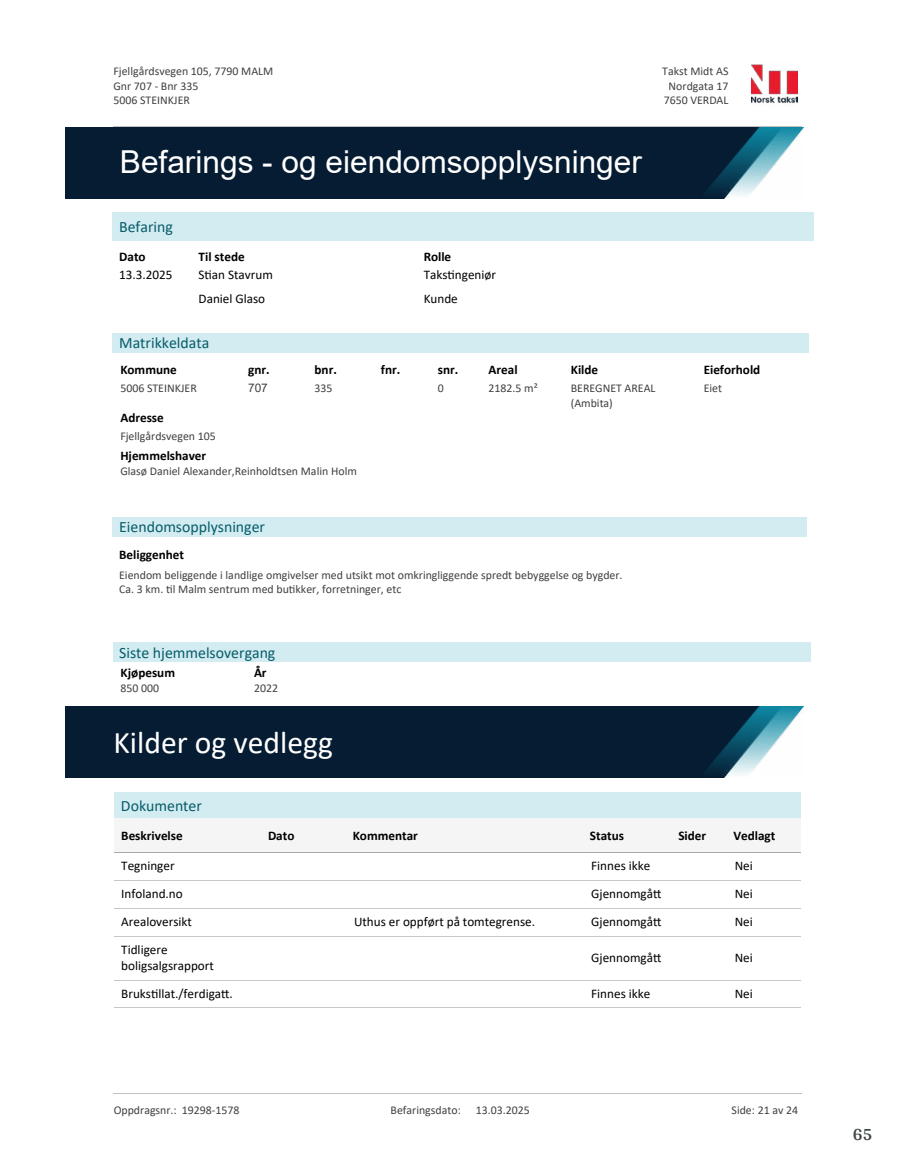
<style>
.page{position:relative;width:915px;height:1172px;background:#fff}
.page>*{position:absolute;margin:0;border:0;box-sizing:border-box;transform-origin:0 0}
.t1{font:31.65px "Arial";color:#fff}
.t2{font:31.65px "Calibri";color:#fff}
.t3{font:700 18px "Arya";color:#414749}
.t4{font:15.75px "Calibri";color:#065c69}
.t5{font:13.2px/16px "Calibri";color:#000}
.t6{font:700 13.2px "Calibri";color:#000}
.t7{font:11.85px/14.4px "Calibri";color:#404040}
.t8{font:11.85px "Arial";color:#404040}
</style>
<div class="page">
<div style="left:113px;top:212px;width:700px;height:28px;background:#d3ecf1"></div>
<div style="left:113px;top:333px;width:696px;height:19px;background:#d3ecf1"></div>
<div style="left:113px;top:517px;width:694px;height:20px;background:#d3ecf1"></div>
<div style="left:113px;top:642px;width:697px;height:20px;background:#d3ecf1"></div>
<img style="left:65px;top:128px;width:738px;height:71px">
<img style="left:65px;top:706px;width:738px;height:72px">
<div style="left:114px;top:792px;width:686px;height:26px;background:#d3ecf1"></div>
<div style="left:115px;top:818px;width:148px;height:34px;background:#f5f5f5"></div>
<hr style="left:115px;top:852px;width:148px;height:1px;background:#a9a9a9">
<div style="left:263px;top:818px;width:84px;height:34px;background:#f5f5f5"></div>
<hr style="left:263px;top:852px;width:84px;height:1px;background:#a9a9a9">
<div style="left:347px;top:818px;width:237px;height:34px;background:#f5f5f5"></div>
<hr style="left:347px;top:852px;width:237px;height:1px;background:#a9a9a9">
<div style="left:584px;top:818px;width:88px;height:34px;background:#f5f5f5"></div>
<hr style="left:584px;top:852px;width:88px;height:1px;background:#a9a9a9">
<div style="left:672px;top:818px;width:55px;height:34px;background:#f5f5f5"></div>
<hr style="left:672px;top:852px;width:55px;height:1px;background:#a9a9a9">
<div style="left:727px;top:818px;width:73px;height:34px;background:#f5f5f5"></div>
<hr style="left:727px;top:852px;width:73px;height:1px;background:#a9a9a9">
<hr style="left:115px;top:880px;width:148px;height:1px;background:#c7c7c7">
<hr style="left:263px;top:880px;width:84px;height:1px;background:#c7c7c7">
<hr style="left:347px;top:880px;width:237px;height:1px;background:#c7c7c7">
<hr style="left:584px;top:880px;width:88px;height:1px;background:#c7c7c7">
<hr style="left:672px;top:880px;width:55px;height:1px;background:#c7c7c7">
<hr style="left:727px;top:880px;width:73px;height:1px;background:#c7c7c7">
<hr style="left:115px;top:908px;width:148px;height:1px;background:#c7c7c7">
<hr style="left:263px;top:908px;width:84px;height:1px;background:#c7c7c7">
<hr style="left:347px;top:908px;width:237px;height:1px;background:#c7c7c7">
<hr style="left:584px;top:908px;width:88px;height:1px;background:#c7c7c7">
<hr style="left:672px;top:908px;width:55px;height:1px;background:#c7c7c7">
<hr style="left:727px;top:908px;width:73px;height:1px;background:#c7c7c7">
<hr style="left:115px;top:936px;width:148px;height:1px;background:#c7c7c7">
<hr style="left:263px;top:936px;width:84px;height:1px;background:#c7c7c7">
<hr style="left:347px;top:936px;width:237px;height:1px;background:#c7c7c7">
<hr style="left:584px;top:936px;width:88px;height:1px;background:#c7c7c7">
<hr style="left:672px;top:936px;width:55px;height:1px;background:#c7c7c7">
<hr style="left:727px;top:936px;width:73px;height:1px;background:#c7c7c7">
<hr style="left:115px;top:980px;width:148px;height:1px;background:#c7c7c7">
<hr style="left:263px;top:980px;width:84px;height:1px;background:#c7c7c7">
<hr style="left:347px;top:980px;width:237px;height:1px;background:#c7c7c7">
<hr style="left:584px;top:980px;width:88px;height:1px;background:#c7c7c7">
<hr style="left:672px;top:980px;width:55px;height:1px;background:#c7c7c7">
<hr style="left:727px;top:980px;width:73px;height:1px;background:#c7c7c7">
<hr style="left:115px;top:1008px;width:148px;height:1px;background:#c7c7c7">
<hr style="left:263px;top:1008px;width:84px;height:1px;background:#c7c7c7">
<hr style="left:347px;top:1008px;width:237px;height:1px;background:#c7c7c7">
<hr style="left:584px;top:1008px;width:88px;height:1px;background:#c7c7c7">
<hr style="left:672px;top:1008px;width:55px;height:1px;background:#c7c7c7">
<hr style="left:727px;top:1008px;width:73px;height:1px;background:#c7c7c7">
<img style="left:751px;top:64px;width:46px;height:40px">
<hr style="left:113px;top:127px;width:688px;height:1px;background:#c0c0c0">
<hr style="left:113px;top:1093px;width:688px;height:1px;background:#c0c0c0">
<p class="t7" style="left:113px;top:64px;width:161px">Fjellgårdsvegen 105, 7790 MALM<br>Gnr 707 - Bnr 335<br>5006 STEINKJER</p>
<p class="t7" style="left:662px;top:64px;width:68px">Takst Midt AS</p>
<p class="t7" style="left:668px;top:78px;width:61px">Nordgata 17</p>
<p class="t7" style="left:663px;top:93px;width:66px">7650 VERDAL</p>
<h1 class="t1" style="left:120px;top:141px;width:523px">Befarings - og eiendomsopplysninger</h1>
<h3 class="t4" style="left:119px;top:215px;width:55px">Befaring</h3>
<p class="t6" style="left:119px;top:247px;width:28px">Dato</p>
<p class="t6" style="left:198px;top:247px;width:48px">Til stede</p>
<p class="t6" style="left:423px;top:247px;width:29px">Rolle</p>
<p class="t5" style="left:119px;top:266px;width:55px">13.3.2025</p>
<p class="t5" style="left:198px;top:266px;width:76px">S琀椀an Stavrum</p>
<p class="t5" style="left:423px;top:266px;width:74px">Taks琀椀ngeniør</p>
<p class="t5" style="left:198px;top:290px;width:68px">Daniel Glaso</p>
<p class="t5" style="left:423px;top:290px;width:36px">Kunde</p>
<h3 class="t4" style="left:119px;top:332px;width:91px">Matrikkeldata</h3>
<p class="t6" style="left:120px;top:361px;width:58px">Kommune</p>
<p class="t7" style="left:120px;top:381px;width:78px">5006 STEINKJER</p>
<p class="t6" style="left:381px;top:361px;width:21px">fnr.</p>
<p class="t6" style="left:438px;top:361px;width:22px">snr.</p>
<p class="t7" style="left:438px;top:381px;width:8px">0</p>
<p class="t6" style="left:314px;top:361px;width:24px">bnr.</p>
<p class="t7" style="left:314px;top:381px;width:20px">335</p>
<p class="t6" style="left:488px;top:361px;width:30px">Areal</p>
<p class="t7" style="left:488px;top:381px;width:51px">2182.5 m²</p>
<p class="t6" style="left:248px;top:361px;width:23px">gnr.</p>
<p class="t8" style="left:248px;top:379px;width:21px">707</p>
<p class="t6" style="left:120px;top:409px;width:45px">Adresse</p>
<p class="t7" style="left:120px;top:429px;width:97px">Fjellgårdsvegen 105</p>
<p class="t6" style="left:120px;top:446px;width:87px">Hjemmelshaver</p>
<p class="t7" style="left:120px;top:464px;width:238px">Glasø Daniel Alexander,Reinholdtsen Malin Holm</p>
<h3 class="t4" style="left:119px;top:516px;width:147px">Eiendomsopplysninger</h3>
<p class="t6" style="left:119px;top:545px;width:66px">Beliggenhet</p>
<p class="t6" style="left:570px;top:361px;width:29px">Kilde</p>
<p class="t7" style="left:570px;top:381px;width:86px">BEREGNET AREAL (Ambita)</p>
<p class="t7" style="left:119px;top:567px;width:504px">Eiendom beliggende i landlige omgivelser med utsikt mot omkringliggende spredt bebyggelse og bygder.<br>Ca. 3 km. 琀椀l Malm sentrum med bu琀椀kker, forretninger, etc</p>
<h3 class="t4" style="left:119px;top:641px;width:158px">Siste hjemmelsovergang</h3>
<p class="t6" style="left:121px;top:663px;width:56px">Kjøpesum</p>
<p class="t7" style="left:121px;top:681px;width:40px">850 000</p>
<p class="t6" style="left:254px;top:663px;width:14px">År</p>
<p class="t7" style="left:254px;top:681px;width:26px">2022</p>
<h1 class="t2" style="left:113px;top:720px;width:221px">Kilder og vedlegg</h1>
<p class="t6" style="left:703px;top:361px;width:58px">Eieforhold</p>
<p class="t7" style="left:703px;top:381px;width:20px">Eiet</p>
<h3 class="t4" style="left:121px;top:794px;width:82px">Dokumenter</h3>
<p class="t6" style="left:121px;top:826px;width:63px">Beskrivelse</p>
<p class="t6" style="left:268px;top:826px;width:28px">Dato</p>
<p class="t6" style="left:352px;top:826px;width:67px">Kommentar</p>
<p class="t6" style="left:589px;top:826px;width:36px">Status</p>
<p class="t6" style="left:678px;top:826px;width:29px">Sider</p>
<p class="t6" style="left:733px;top:826px;width:43px">Vedlagt</p>
<p class="t5" style="left:121px;top:857px;width:55px">Tegninger</p>
<p class="t5" style="left:591px;top:857px;width:61px">Finnes ikke</p>
<p class="t5" style="left:734px;top:857px;width:20px">Nei</p>
<p class="t5" style="left:121px;top:885px;width:63px">Infoland.no</p>
<p class="t5" style="left:591px;top:885px;width:72px">Gjennomgå琀琀</p>
<p class="t5" style="left:734px;top:885px;width:20px">Nei</p>
<p class="t5" style="left:121px;top:913px;width:72px">Arealoversikt</p>
<p class="t5" style="left:354px;top:913px;width:182px">Uthus er oppført på tomtegrense.</p>
<p class="t5" style="left:591px;top:913px;width:72px">Gjennomgå琀琀</p>
<p class="t5" style="left:734px;top:913px;width:20px">Nei</p>
<p class="t5" style="left:121px;top:941px;width:94px">Tidligere boligsalgsrapport</p>
<p class="t5" style="left:591px;top:949px;width:72px">Gjennomgå琀琀</p>
<p class="t5" style="left:734px;top:949px;width:20px">Nei</p>
<p class="t5" style="left:121px;top:985px;width:113px">Bruks琀椀llat./ferdiga琀琀.</p>
<p class="t5" style="left:591px;top:985px;width:61px">Finnes ikke</p>
<p class="t5" style="left:734px;top:985px;width:20px">Nei</p>
<p class="t7" style="left:114px;top:1103px;width:127px">Oppdragsnr.: 19298-1578</p>
<p class="t7" style="left:390px;top:1103px;width:72px">Befaringsdato:</p>
<p class="t7" style="left:475px;top:1103px;width:55px">13.03.2025</p>
<p class="t7" style="left:731px;top:1103px;width:68px">Side: 21 av 24</p>
<h2 class="t3" style="left:852px;top:1123px;width:21px">65</h2>
</div>
